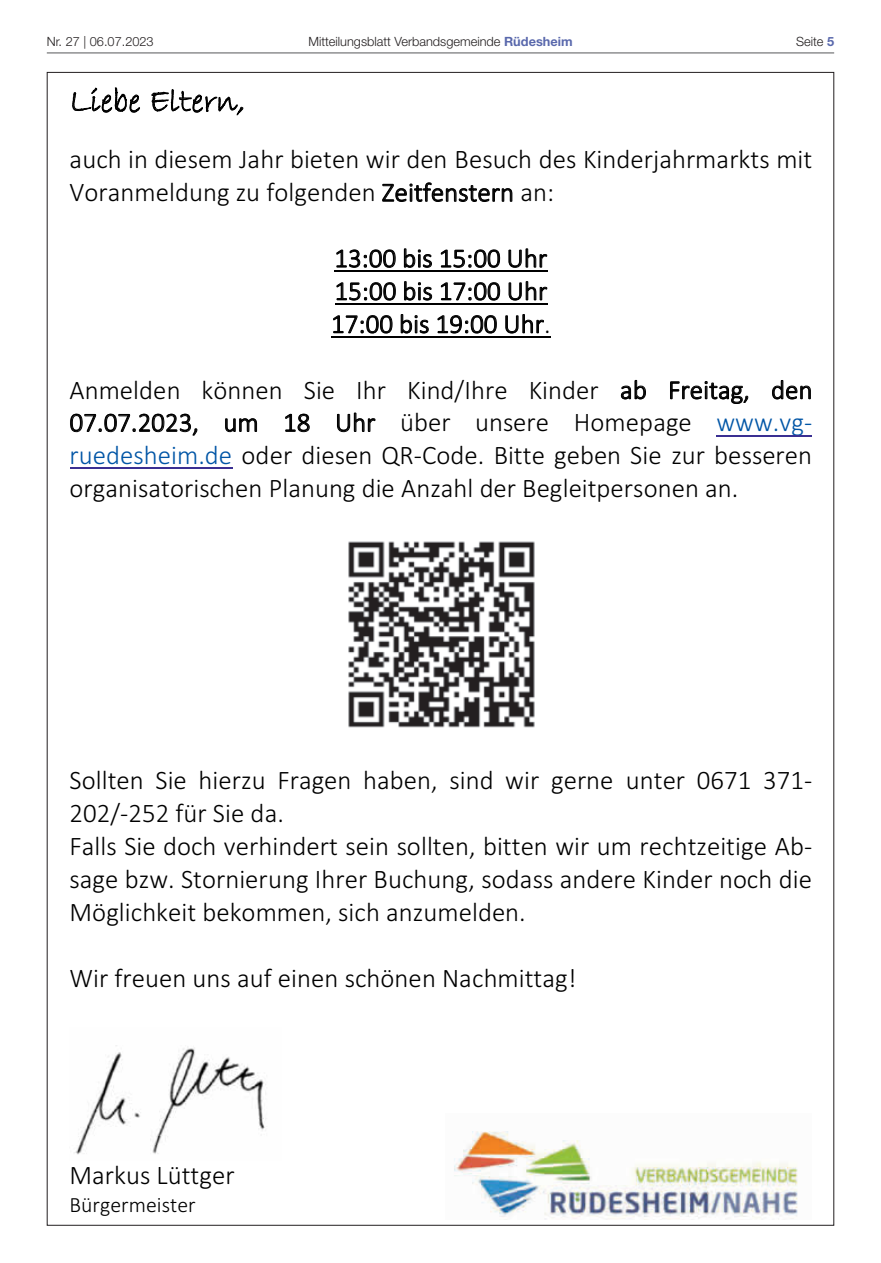
<style>
.page{position:relative;width:881px;height:1263px;background:#fff}
.page>*{position:absolute;margin:0;border:0;box-sizing:border-box;transform-origin:0 0}
.t1{font:33.75px "Tltkxv Bradley Hand ITC";color:#000}
.t2{font:300 26.85px/32.8px "Ghfydv Calibri";color:#000}
.t3{font:300 21.75px "Ghfydv Calibri";color:#000}
.t4{font:300 12.75px "Helvetica Neue LT";color:#231f20}
.s1{font-weight:700;color:#5968ac}
.s2{color:#0155a6}
</style>
<div class="page">
<hr style="left:47px;top:53px;width:786px;height:1px;background:#57585a">
<img style="left:74px;top:1045px;width:192px;height:110px">
<img style="left:454px;top:1131px;width:344px;height:88px">
<hr style="left:334px;top:271px;width:213px;height:1px;background:#000">
<hr style="left:334px;top:303px;width:213px;height:2px;background:#000">
<hr style="left:331px;top:336px;width:219px;height:2px;background:#000">
<hr style="left:716px;top:435px;width:95px;height:1px;background:#3a2f92">
<hr style="left:70px;top:468px;width:162px;height:1px;background:#3a2f92">
<img style="left:348px;top:541px;width:187px;height:187px">
<p class="t4" style="left:47px;top:34px;width:108px">Nr. 27 | 06.07.2023</p>
<p class="t4" style="left:308px;top:34px;width:265px">Mitteilungsblatt Verbandsgemeinde <span class="s1">Rüdesheim</span></p>
<p class="t4" style="left:795px;top:34px;width:40px">Seite <span class="s1">5</span></p>
<p class="t1" style="left:70px;top:80px;width:177px">Liebe Eltern,</p>
<p class="t2" style="left:70px;top:143px;width:744px">auch in diesem Jahr bieten wir den Besuch des Kinderjahrmarkts mit<br>Voranmeldung zu folgenden Zeitfenstern an:</p>
<p class="t2" style="left:331px;top:241px;width:221px">13:00 bis 15:00 Uhr<br>15:00 bis 17:00 Uhr<br>17:00 bis 19:00 Uhr.</p>
<p class="t2" style="left:70px;top:373px;width:744px;text-align:justify">Anmelden können Sie Ihr Kind/Ihre Kinder ab Freitag, den 07.07.2023, um 18 Uhr über unsere Homepage <span class="s2">www.vg&shy;ruedesheim.de</span> oder diesen QR-Code. Bitte geben Sie zur besseren organisatorischen Planung die Anzahl der Begleitpersonen an.</p>
<p class="t2" style="left:70px;top:764px;width:744px">Sollten Sie hierzu Fragen haben, sind wir gerne unter 0671 371- 202/-252 für Sie da.<br>Falls Sie doch verhindert sein sollten, bitten wir um rechtzeitige Ab&shy;sage bzw. Stornierung Ihrer Buchung, sodass andere Kinder noch die Möglichkeit bekommen, sich anzumelden.</p>
<p class="t2" style="left:70px;top:961px;width:508px">Wir freuen uns auf einen schönen Nachmittag!</p>
<p class="t2" style="left:70px;top:1158px;width:167px">Markus Lüttger</p>
<p class="t3" style="left:70px;top:1191px;width:128px">Bürgermeister</p>
</div>
